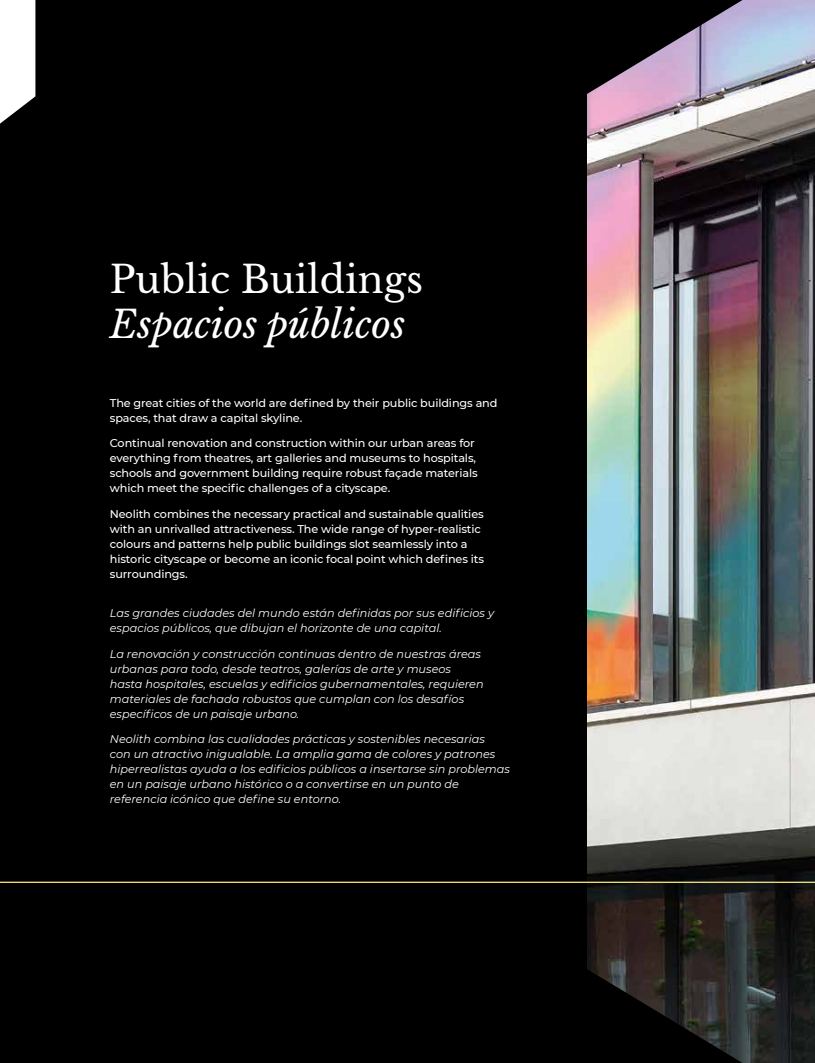
<style>
.page{position:relative;width:815px;height:1063px;background:#000}
.page>*{position:absolute;margin:0;border:0;box-sizing:border-box;transform-origin:0 0}
.t1{font:italic 37.5px "Libre Baskerville";color:#fff}
.t2{font:37.5px "Libre Baskerville";color:#fff}
.t3{font:italic 11.25px/15px "Montserrat";color:#fff}
.t4{font:500 11.25px/15px "Montserrat";letter-spacing:-.01em;color:#fff}
</style>
<div class="page">
<img style="left:587px;top:0;width:228px;height:1063px">
<hr style="left:0;top:882px;width:815px;height:1px;background:#ffed7f">
<svg style="left:0;top:0;width:35px;height:124px;background:#e2e2e2"></svg>
<h1 class="t2" style="left:110px;top:256px;width:315px">Public Buildings</h1>
<h1 class="t1" style="left:110px;top:301px;width:297px">Espacios públicos</h1>
<p class="t4" style="left:110px;top:395px;width:389px">The great cities of the world are defined by their public buildings and spaces, that draw a capital skyline.</p>
<p class="t4" style="left:110px;top:435px;width:369px">Continual renovation and construction within our urban areas for everything from theatres, art galleries and museums to hospitals, schools and government building require robust façade materials which meet the specific challenges of a cityscape.</p>
<p class="t4" style="left:110px;top:506px;width:376px">Neolith combines the necessary practical and sustainable qualities with an unrivalled attractiveness. The wide range of hyper-realistic colours and patterns help public buildings slot seamlessly into a historic cityscape or become an iconic focal point which defines its surroundings.</p>
<p class="t3" style="left:110px;top:605px;width:386px">Las grandes ciudades del mundo están definidas por sus edificios y espacios públicos, que dibujan el horizonte de una capital.</p>
<p class="t3" style="left:110px;top:646px;width:375px">La renovación y construcción continuas dentro de nuestras áreas urbanas para todo, desde teatros, galerías de arte y museos hasta hospitales, escuelas y edificios gubernamentales, requieren materiales de fachada robustos que cumplan con los desafíos específicos de un paisaje urbano.</p>
<p class="t3" style="left:110px;top:732px;width:402px">Neolith combina las cualidades prácticas y sostenibles necesarias<br>con un atractivo inigualable. La amplia gama de colores y patrones hiperrealistas ayuda a los edificios públicos a insertarse sin problemas en un paisaje urbano histórico o a convertirse en un punto de referencia icónico que define su entorno.</p>
</div>
